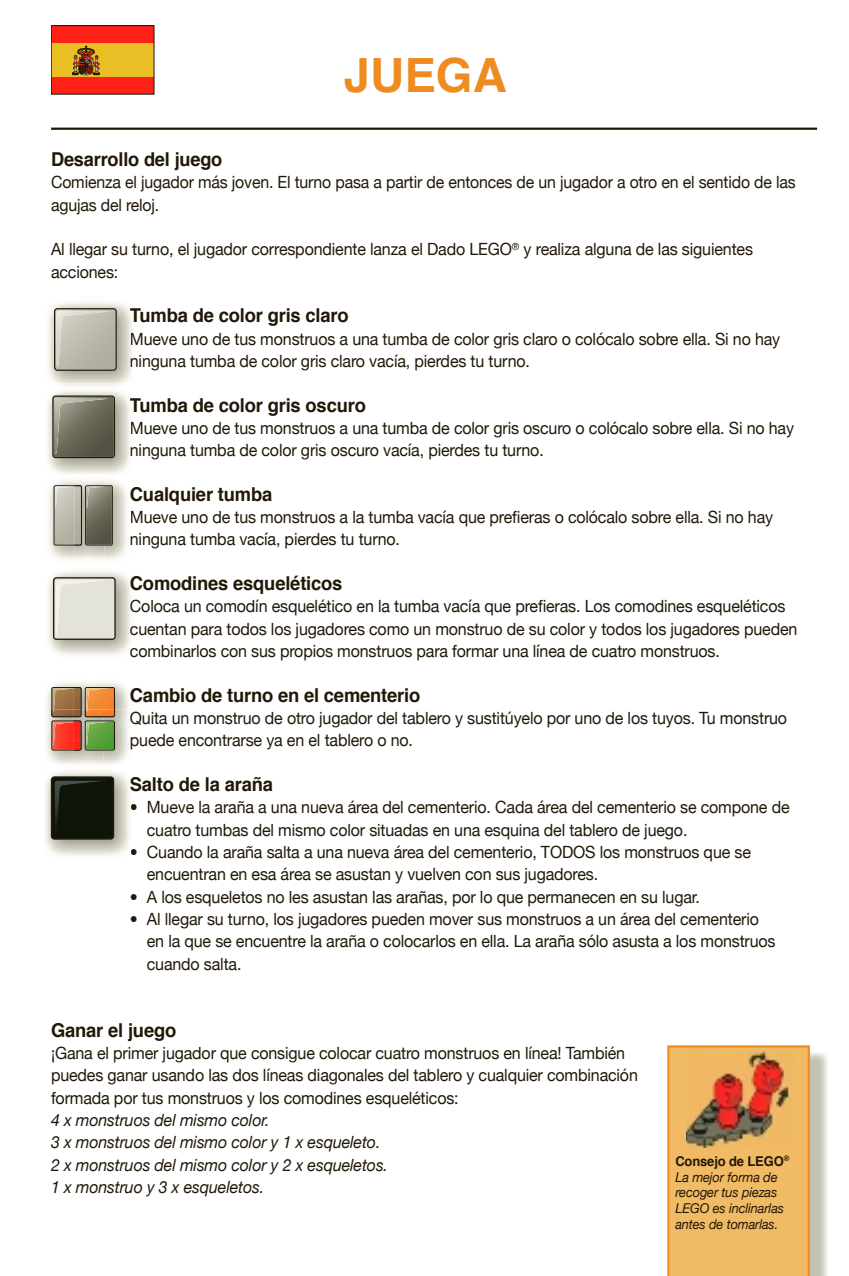
<style>
.page{position:relative;width:849px;height:1276px;background:#fff}
.page>*{position:absolute;margin:0;border:0;box-sizing:border-box;transform-origin:0 0}
.t1{font:700 47.25px "Helvetica";color:#ee8c22}
.t2{font:700 19.12px "Helvetica";letter-spacing:-.01em;color:#211808;scale:.96 1}
.t3{font:700 19.12px "Helvetica";letter-spacing:-.01em;color:#211808;scale:.95 1}
.t4{font:16.88px/22.3px "Helvetica Neue";letter-spacing:-.01em;color:#211808;scale:.95 1}
.t5{font:italic 16.88px/22.3px "Helvetica Neue";letter-spacing:-.01em;color:#211808;scale:.95 1}
.t6{font:16.88px/22.3px "Helvetica Neue";letter-spacing:-.01em;color:#211808;scale:.94 1}
.t7{font:italic 13.5px/15.8px "Helvetica Neue";letter-spacing:-.01em;color:#211808;scale:.95 1}
.t8{font:700 13.5px "Helvetica";letter-spacing:-.01em;color:#211808;scale:.96 1}
</style>
<div class="page">
<hr style="left:51px;top:128px;width:765px;height:2px;background:#211808">
<div style="left:51px;top:26px;width:103px;height:68px;background:#ff2117"></div>
<div style="left:51px;top:43px;width:103px;height:34px;background:#eabf25"></div>
<svg style="left:73px;top:46px;width:27px;height:30px"></svg>
<img style="left:48px;top:571px;width:83px;height:84px">
<img style="left:130px;top:600px;width:1px;height:16px">
<img style="left:130px;top:623px;width:1px;height:15px">
<svg style="left:53px;top:577px;width:63px;height:63px;background:#d5d3c9"></svg>
<img style="left:48px;top:302px;width:85px;height:82px">
<img style="left:130px;top:308px;width:3px;height:18px">
<img style="left:131px;top:332px;width:2px;height:16px">
<img style="left:131px;top:354px;width:2px;height:16px">
<svg style="left:54px;top:308px;width:63px;height:63px;background:#b4b2a4"></svg>
<img style="left:47px;top:391px;width:83px;height:83px">
<svg style="left:52px;top:395px;width:63px;height:63px;background:#6b6959"></svg>
<img style="left:55px;top:399px;width:8px;height:55px">
<img style="left:48px;top:480px;width:26px;height:80px">
<img style="left:74px;top:480px;width:53px;height:80px">
<svg style="left:53px;top:485px;width:60px;height:60px;background:#939082"></svg>
<img style="left:46px;top:682px;width:83px;height:27px">
<img style="left:46px;top:709px;width:28px;height:55px">
<img style="left:74px;top:682px;width:29px;height:5px">
<img style="left:74px;top:709px;width:55px;height:55px">
<svg style="left:51px;top:687px;width:64px;height:63px;background:#ac7645"></svg>
<img style="left:86px;top:722px;width:4px;height:23px">
<img style="left:45px;top:772px;width:85px;height:84px">
<svg style="left:51px;top:776px;width:63px;height:63px;background:#14190f"></svg>
<img style="left:809px;top:1051px;width:19px;height:225px">
<svg style="left:667px;top:1045px;width:142px;height:231px;background:#f0b760"></svg>
<img style="left:686px;top:1052px;width:107px;height:95px">
<h1 class="t1" style="left:344px;top:55px;width:164px">JUEGA</h1>
<p class="t3" style="left:51px;top:151px;width:182px">Desarrollo del juego</p>
<p class="t6" style="left:51px;top:171px;width:793px">Comienza el jugador más joven. El turno pasa a partir de entonces de un jugador a otro en el sentido de las agujas del reloj.</p>
<p class="t4" style="left:51px;top:238px;width:740px">Al llegar su turno, el jugador correspondiente lanza el Dado LEGO<sup>®</sup> y realiza alguna de las siguientes acciones:</p>
<p class="t2" style="left:130px;top:307px;width:229px">Tumba de color gris claro</p>
<p class="t4" style="left:130px;top:327px;width:686px">Mueve uno de tus monstruos a una tumba de color gris claro o colócalo sobre ella. Si no hay ninguna tumba de color gris claro vacía, pierdes tu turno.</p>
<p class="t2" style="left:130px;top:397px;width:247px">Tumba de color gris oscuro</p>
<p class="t4" style="left:130px;top:416px;width:700px">Mueve uno de tus monstruos a una tumba de color gris oscuro o colócalo sobre ella. Si no hay ninguna tumba de color gris oscuro vacía, pierdes tu turno.</p>
<p class="t2" style="left:130px;top:486px;width:150px">Cualquier tumba</p>
<p class="t4" style="left:130px;top:506px;width:678px">Mueve uno de tus monstruos a la tumba vacía que prefieras o colócalo sobre ella. Si no hay ninguna tumba vacía, pierdes tu turno.</p>
<p class="t2" style="left:130px;top:575px;width:223px">Comodines esqueléticos</p>
<p class="t4" style="left:130px;top:595px;width:704px">Coloca un comodín esquelético en la tumba vacía que prefieras. Los comodines esqueléticos cuentan para todos los jugadores como un monstruo de su color y todos los jugadores pueden combinarlos con sus propios monstruos para formar una línea de cuatro monstruos.</p>
<p class="t2" style="left:130px;top:687px;width:304px">Cambio de turno en el cementerio</p>
<p class="t4" style="left:130px;top:707px;width:693px">Quita un monstruo de otro jugador del tablero y sustitúyelo por uno de los tuyos. Tu monstruo puede encontrarse ya en el tablero o no.</p>
<p class="t2" style="left:130px;top:776px;width:150px">Salto de la araña</p>
<p class="t4" style="left:147px;top:796px;width:678px">Mueve la araña a una nueva área del cementerio. Cada área del cementerio se compone de cuatro tumbas del mismo color situadas en una esquina del tablero de juego.<br>Cuando la araña salta a una nueva área del cementerio, TODOS los monstruos que se encuentran en esa área se asustan y vuelven con sus jugadores.</p>
<p class="t4" style="left:130px;top:885px;width:601px">• A los esqueletos no les asustan las arañas, por lo que permanecen en su lugar.</p>
<p class="t4" style="left:147px;top:907px;width:663px;text-indent:-17px">• Al llegar su turno, los jugadores pueden mover sus monstruos a un área del cementerio en la que se encuentre la araña o colocarlos en ella. La araña sólo asusta a los monstruos cuando salta.</p>
<p class="t4" style="left:130px;top:796px;width:10px">•</p>
<p class="t4" style="left:130px;top:840px;width:10px">•</p>
<p class="t2" style="left:51px;top:1022px;width:132px">Ganar el juego</p>
<p class="t4" style="left:51px;top:1041px;width:619px">¡Gana el primer jugador que consigue colocar cuatro monstruos en línea! También puedes ganar usando las dos líneas diagonales del tablero y cualquier combinación formada por tus monstruos y los comodines esqueléticos:</p>
<p class="t5" style="left:51px;top:1108px;width:356px">4 x monstruos del mismo color.<br>3 x monstruos del mismo color y 1 x esqueleto.<br>2 x monstruos del mismo color y 2 x esqueletos.<br>1 x monstruo y 3 x esqueletos.</p>
<p class="t8" style="left:675px;top:1155px;width:120px">Consejo de LEGO<sup>®</sup></p>
<p class="t7" style="left:675px;top:1168px;width:116px">La mejor forma de recoger tus piezas<br>LEGO es inclinarlas antes de tomarlas.</p>
</div>
